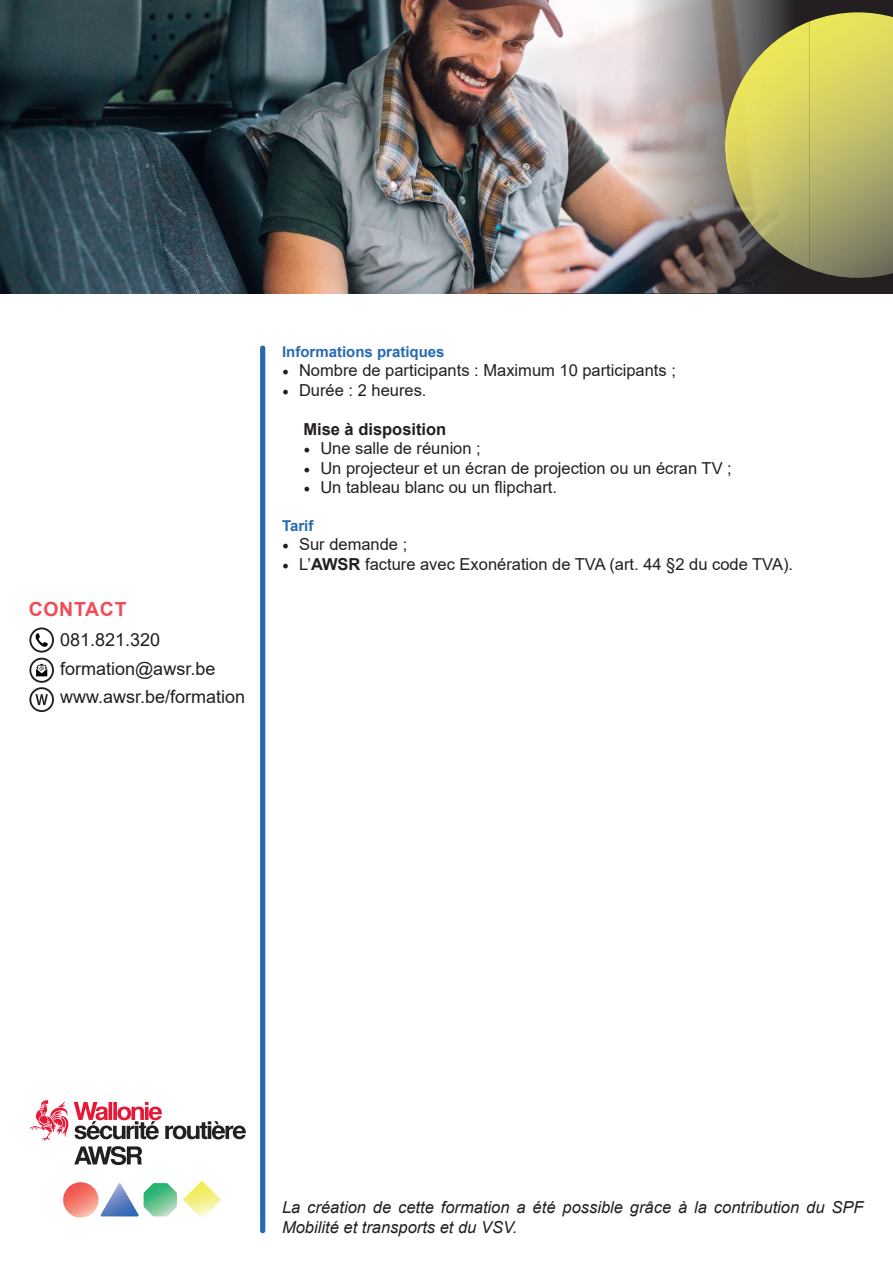
<style>
.page{position:relative;width:893px;height:1263px;background:#fff}
.page>*{position:absolute;margin:0;border:0;box-sizing:border-box;transform-origin:0 0}
.t1{font:700 19.5px "Arial";letter-spacing:.035em;color:#ef4d58}
.t2{font:18px/28.5px "Arial";color:#231f20}
.t3{font:16.5px "Arial";color:#231f20}
.t4{font:italic 16.5px/19.5px "Arial";color:#231f20}
.t5{font:700 16.5px "Arial";color:#231f20}
.t6{font:700 15px "Arial";color:#276bb4}
.s1{font-family:"Minion Pro";font-size:18px}
.s2{font-weight:700}
</style>
<div class="page">
<div style="left:260px;top:345px;width:5px;height:888px;background:#2869b3;border-radius:3px"></div>
<svg style="left:63px;top:1182px;width:35px;height:35px"></svg>
<svg style="left:183px;top:1181px;width:38px;height:37px"></svg>
<svg style="left:100px;top:1183px;width:77px;height:33px"></svg>
<svg style="left:30px;top:1100px;width:38px;height:41px"></svg>
<svg style="left:74px;top:1146px;width:68px;height:19px"></svg>
<svg style="left:74px;top:1102px;width:172px;height:37px"></svg>
<svg style="left:29px;top:627px;width:25px;height:85px"></svg>
<img style="left:0;top:0;width:755px;height:293px">
<img style="left:755px;top:0;width:54px;height:22px">
<img style="left:755px;top:269px;width:54px;height:24px">
<img style="left:809px;top:12px;width:84px;height:266px">
<img style="left:725px;top:22px;width:84px;height:247px">
<p class="t1" style="left:29px;top:595px;width:99px">CONTACT</p>
<p class="t2" style="left:60px;top:625px;width:187px">081.821.320 formation@awsr.be www.awsr.be/formation</p>
<p class="t6" style="left:282px;top:341px;width:164px">Informations pratiques</p>
<p class="t3" style="left:282px;top:359px;width:395px"><span class="s1">•</span> Nombre de participants : Maximum 10 participants ;</p>
<p class="t3" style="left:282px;top:378px;width:146px"><span class="s1">•</span> Durée : 2 heures.</p>
<p class="t5" style="left:303px;top:417px;width:145px">Mise à disposition</p>
<p class="t3" style="left:303px;top:437px;width:179px"><span class="s1">•</span> Une salle de réunion ;</p>
<p class="t3" style="left:303px;top:456px;width:430px"><span class="s1">•</span> Un projecteur et un écran de projection ou un écran TV ;</p>
<p class="t3" style="left:303px;top:476px;width:255px"><span class="s1">•</span> Un tableau blanc ou un flipchart.</p>
<p class="t6" style="left:282px;top:515px;width:33px">Tarif</p>
<p class="t3" style="left:282px;top:533px;width:127px"><span class="s1">•</span> Sur demande ;</p>
<p class="t3" style="left:282px;top:552px;width:513px"><span class="s1">•</span> L’<span class="s2">AWSR</span> facture avec Exonération de TVA (art. 44 §2 du code TVA).</p>
<p class="t4" style="left:282px;top:1198px;width:583px">La création de cette formation a été possible grâce à la contribution du SPF<br>Mobilité et transports et du VSV.</p>
</div>
